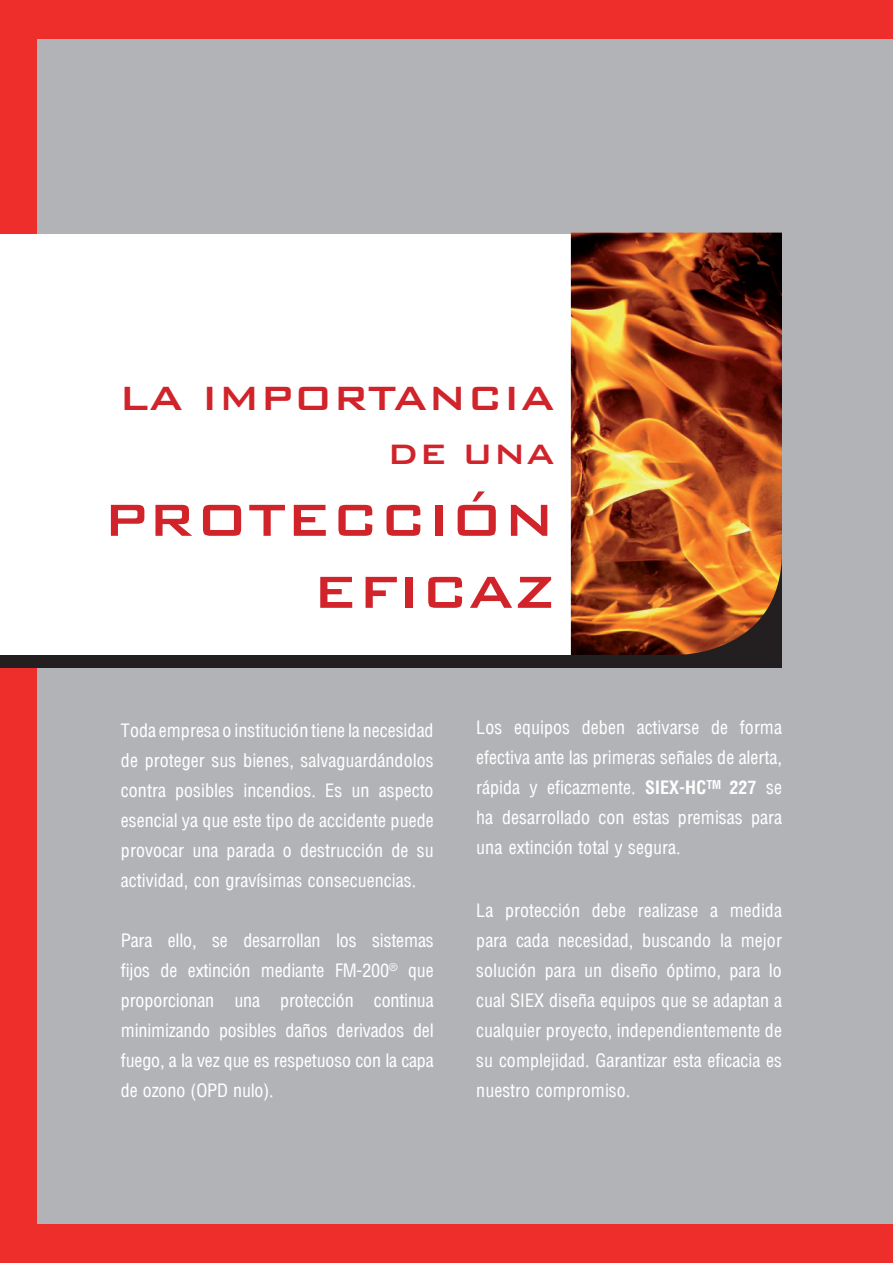
<style>
.page{position:relative;width:893px;height:1263px;background:#fff}
.page>*{position:absolute;margin:0;border:0;box-sizing:border-box;transform-origin:0 0}
.t1{font:500 60px/72px "Bank Gothic BT";color:#d1232a;text-align:right}
.t2{font:500 45px "Bank Gothic BT";color:#d1232a}
.t3{font:500 37.5px "Bank Gothic BT";color:#d1232a}
.t4{font:18px/30px "Arena Condensed";color:#fff;text-align:justify}
.s1{font-family:"Arena";font-weight:700;font-stretch:condensed}
</style>
<div class="page">
<div style="left:0;top:0;width:893px;height:1236px;background:#b2b3b7"></div>
<div style="left:0;top:0;width:893px;height:38px;background:#ee2e2b"></div>
<div style="left:0;top:1225px;width:893px;height:38px;background:#ee2e2b"></div>
<div style="left:0;top:0;width:37px;height:1263px;background:#ee2e2b"></div>
<div style="left:0;top:258px;width:782px;height:410px;background:#231f20"></div>
<div style="left:0;top:234px;width:571px;height:421px;background:#fff"></div>
<img style="left:571px;top:233px;width:211px;height:422px">
<h2 class="t2" style="left:119px;top:373px;width:438px">LA IMPORTANCIA</h2>
<h3 class="t3" style="left:387px;top:433px;width:169px">DE UNA</h3>
<h1 class="t1" style="left:103px;top:482px;width:454px">PROTECCIÓN<br>EFICAZ</h1>
<p class="t4" style="left:121px;top:716px;width:314px">Toda empresa o institución tiene la necesidad de proteger sus bienes, salvaguardándolos contra posibles incendios. Es un aspecto esencial ya que este tipo de accidente puede provocar una parada o destrucción de su actividad, con gravísimas consecuencias.</p>
<p class="t4" style="left:121px;top:926px;width:314px">Para ello, se desarrollan los sistemas fijos de extinción mediante FM-200<sup>®</sup> que proporcionan una protección continua minimizando posibles daños derivados del fuego, a la vez que es respetuoso con la capa de ozono (OPD nulo).</p>
<p class="t4" style="left:476px;top:713px;width:307px">Los equipos deben activarse de forma efectiva ante las primeras señales de alerta, rápida y eficazmente. <span class="s1">SIEX-HC</span><sup>TM</sup> <span class="s1">227</span> se ha desarrollado con estas premisas para una extinción total y segura.</p>
<p class="t4" style="left:476px;top:896px;width:307px">La protección debe realizase a medida para cada necesidad, buscando la mejor solución para un diseño óptimo, para lo cual SIEX diseña equipos que se adaptan a cualquier proyecto, independientemente de su complejidad. Garantizar esta eficacia es nuestro compromiso.</p>
</div>
